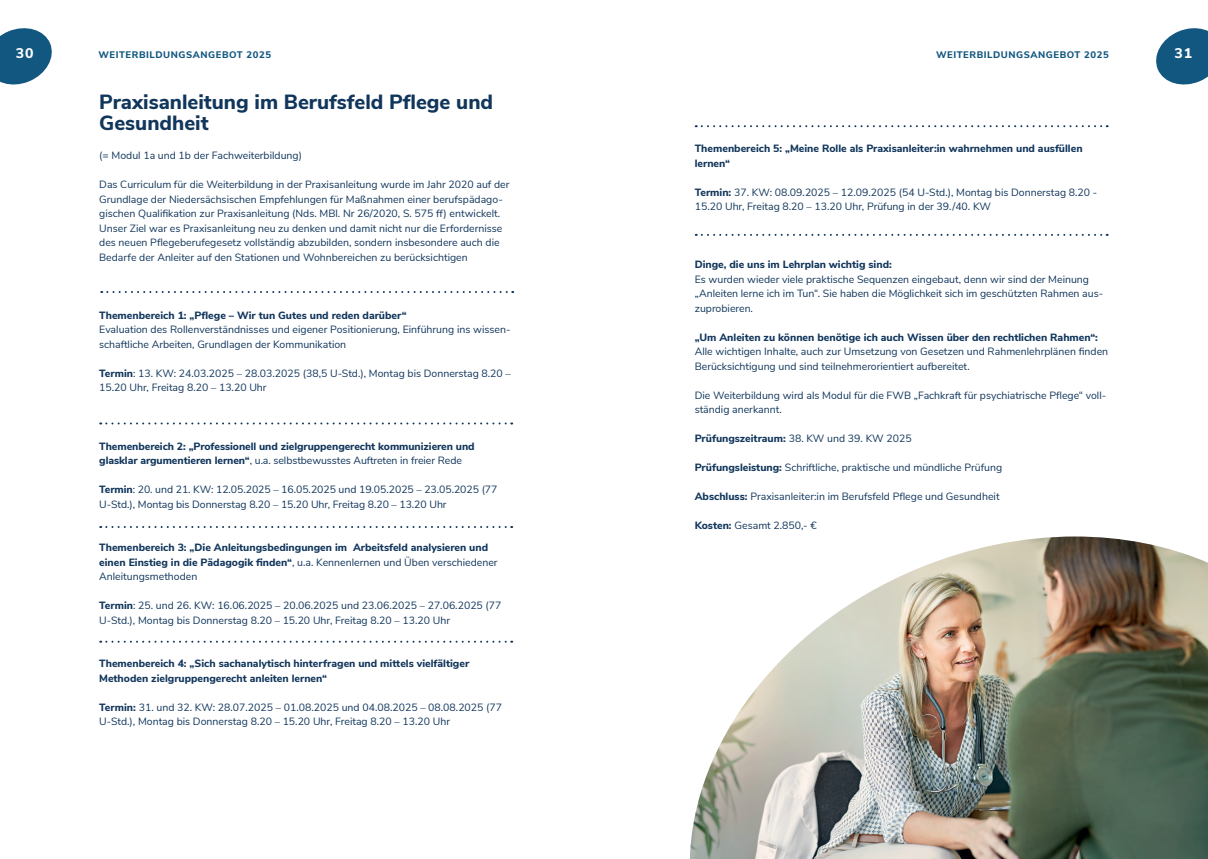
<style>
.page{position:relative;width:1208px;height:859px;background:#fff}
.page>*{position:absolute;margin:0;border:0;box-sizing:border-box;transform-origin:0 0}
.Inhaltsverzeichnis_Fort-_Weiterbildungen{font:800 20.5px/21.8px "Nunito Sans";color:#11365c}
.t1{font:800 14px "Nunito Sans";color:#fff}
.Fließtext_dunkelblau{font:10.5px/14.5px "Nunito Sans";color:#11365c}
.Fließtext_dunkelblau-2{font:800 10.5px/14.5px "Nunito Sans";color:#11365c}
.Kolumnentitel_5_ANFANG{font:800 9.5px "Nunito Sans";letter-spacing:.06em;color:#125780}
.s1{font-weight:800}
.s2{font-weight:400}
</style>
<div class="page">
<svg style="left:0;top:28px;width:52px;height:57px"></svg>
<svg style="left:1156px;top:28px;width:52px;height:57px"></svg>
<img style="left:690px;top:536px;width:518px;height:323px">
<svg style="left:100px;top:422px;width:412px;height:2px"></svg>
<svg style="left:100px;top:526px;width:412px;height:2px"></svg>
<svg style="left:101px;top:291px;width:412px;height:2px"></svg>
<svg style="left:702px;top:125px;width:405px;height:2px"></svg>
<svg style="left:702px;top:234px;width:405px;height:2px"></svg>
<svg style="left:100px;top:641px;width:412px;height:2px"></svg>
<h2 class="t1" style="left:16px;top:43px;width:19px">30</h2>
<p class="Kolumnentitel_5_ANFANG" style="left:98px;top:48px;width:174px">WEITERBILDUNGSANGEBOT 2025</p>
<h2 class="t1" style="left:1174px;top:43px;width:19px">31</h2>
<p class="Inhaltsverzeichnis_Fort-_Weiterbildungen" style="left:99px;top:90px;width:395px">Praxisanleitung im Berufsfeld Pflege und<br>Gesundheit</p>
<p class="Fließtext_dunkelblau" style="left:99px;top:148px;width:204px">(= Modul 1a und 1b der Fachweiterbildung)</p>
<p class="Fließtext_dunkelblau" style="left:99px;top:177px;width:412px">Das Curriculum für die Weiterbildung in der Praxisanleitung wurde im Jahr 2020 auf der Grundlage der Niedersächsischen Empfehlungen für Maßnahmen einer berufspädago&shy;gischen Qualifikation zur Praxisanleitung (Nds. MBl. Nr 26/2020, S. 575 ff) entwickelt.<br>Unser Ziel war es Praxisanleitung neu zu denken und damit nicht nur die Erfordernisse des neuen Pflegeberufegesetz vollständig abzubilden, sondern insbesondere auch die Bedarfe der Anleiter auf den Stationen und Wohnbereichen zu berücksichtigen</p>
<p class="Kolumnentitel_5_ANFANG" style="left:936px;top:48px;width:174px">WEITERBILDUNGSANGEBOT 2025</p>
<p class="Fließtext_dunkelblau-2" style="left:694px;top:141px;width:389px">Themenbereich 5: „Meine Rolle als Praxisanleiter:in wahrnehmen und ausfüllen lernen“</p>
<p class="Fließtext_dunkelblau" style="left:694px;top:184px;width:404px"><span class="s1">Termin:</span> 37. KW: 08.09.2025 – 12.09.2025 (54 U-Std.), Montag bis Donnerstag 8.20 -<br>15.20 Uhr, Freitag 8.20 – 13.20 Uhr, Prüfung in der 39./40. KW</p>
<p class="Fließtext_dunkelblau-2" style="left:694px;top:257px;width:199px">Dinge, die uns im Lehrplan wichtig sind:</p>
<p class="Fließtext_dunkelblau" style="left:694px;top:271px;width:410px">Es wurden wieder viele praktische Sequenzen eingebaut, denn wir sind der Meinung „Anleiten lerne ich im Tun“. Sie haben die Möglichkeit sich im geschützten Rahmen aus&shy;zuprobieren.</p>
<p class="Fließtext_dunkelblau" style="left:694px;top:329px;width:415px"><span class="s1">„Um Anleiten zu können benötige ich auch Wissen über den rechtlichen Rahmen“:<br></span>Alle wichtigen Inhalte, auch zur Umsetzung von Gesetzen und Rahmenlehrplänen finden<br>Berücksichtigung und sind teilnehmerorientiert aufbereitet.</p>
<p class="Fließtext_dunkelblau" style="left:694px;top:387px;width:413px">Die Weiterbildung wird als Modul für die FWB „Fachkraft für psychiatrische Pflege“ voll&shy;ständig anerkannt.</p>
<p class="Fließtext_dunkelblau-2" style="left:694px;top:431px;width:218px">Prüfungszeitraum: <span class="s2">38. KW und 39. KW 2025</span></p>
<p class="Fließtext_dunkelblau" style="left:694px;top:460px;width:309px"><span class="s1">Prüfungsleistung:</span> Schriftliche, praktische und mündliche Prüfung</p>
<p class="Fließtext_dunkelblau" style="left:694px;top:489px;width:306px"><span class="s1">Abschluss:</span> Praxisanleiter:in im Berufsfeld Pflege und Gesundheit</p>
<p class="Fließtext_dunkelblau" style="left:694px;top:518px;width:123px"><span class="s1">Kosten:</span> Gesamt 2.850,- €</p>
<p class="Fließtext_dunkelblau-2" style="left:99px;top:307px;width:309px">Themenbereich 1: „Pflege – Wir tun Gutes und reden darüber“</p>
<p class="Fließtext_dunkelblau" style="left:99px;top:322px;width:413px">Evaluation des Rollenverständnisses und eigener Positionierung, Einführung ins wissen&shy;schaftliche Arbeiten, Grundlagen der Kommunikation</p>
<p class="Fließtext_dunkelblau" style="left:99px;top:365px;width:413px"><span class="s1">Termin</span>: 13. KW: 24.03.2025 – 28.03.2025 (38,5 U-Std.), Montag bis Donnerstag 8.20 –<br>15.20 Uhr, Freitag 8.20 – 13.20 Uhr</p>
<p class="Fließtext_dunkelblau-2" style="left:99px;top:438px;width:377px">Themenbereich 2: „Professionell und zielgruppengerecht kommunizieren und glasklar argumentieren lernen“<span class="s2">, u.a. selbstbewusstes Auftreten in freier Rede</span></p>
<p class="Fließtext_dunkelblau" style="left:99px;top:481px;width:400px"><span class="s1">Termin</span>: 20. und 21. KW: 12.05.2025 – 16.05.2025 und 19.05.2025 – 23.05.2025 (77<br>U-Std.), Montag bis Donnerstag 8.20 – 15.20 Uhr, Freitag 8.20 – 13.20 Uhr</p>
<p class="Fließtext_dunkelblau-2" style="left:99px;top:539px;width:400px">Themenbereich 3: „Die Anleitungsbedingungen im Arbeitsfeld analysieren und einen Einstieg in die Pädagogik finden“<span class="s2">, u.a. Kennenlernen und Üben verschiedener<br>Anleitungsmethoden</span></p>
<p class="Fließtext_dunkelblau" style="left:99px;top:597px;width:404px"><span class="s1">Termin</span>: 25. und 26. KW: 16.06.2025 – 20.06.2025 und 23.06.2025 – 27.06.2025 (77<br>U-Std.), Montag bis Donnerstag 8.20 – 15.20 Uhr, Freitag 8.20 – 13.20 Uhr</p>
<p class="Fließtext_dunkelblau-2" style="left:99px;top:655px;width:371px">Themenbereich 4: „Sich sachanalytisch hinterfragen und mittels vielfältiger<br>Methoden zielgruppengerecht anleiten lernen“</p>
<p class="Fließtext_dunkelblau" style="left:99px;top:699px;width:404px"><span class="s1">Termin:</span> 31. und 32. KW: 28.07.2025 – 01.08.2025 und 04.08.2025 – 08.08.2025 (77<br>U-Std.), Montag bis Donnerstag 8.20 – 15.20 Uhr, Freitag 8.20 – 13.20 Uhr</p>
</div>
